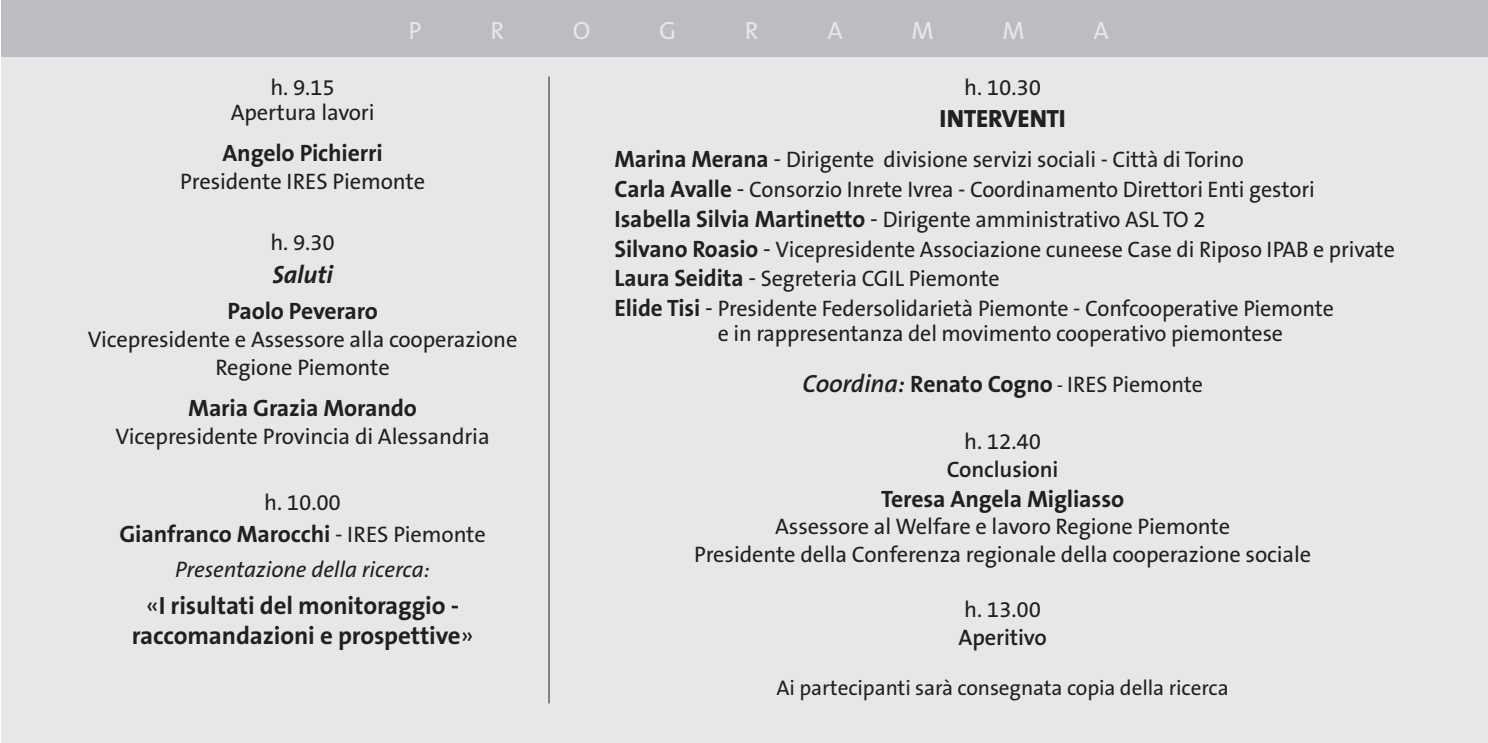
<style>
.page{position:relative;width:1488px;height:743px;background:#fff}
.page>*{position:absolute;margin:0;border:0;box-sizing:border-box;transform-origin:0 0}
.t1{font:700 25px/30px "The Sans B7";letter-spacing:-.005em;color:#231f20;text-align:center}
.t2{font:800 25px "The Sans B8";letter-spacing:-.015em;color:#231f20}
.t3{font:25px "The Sans B5 Plain";color:#e6e7e9}
.t4{font:italic 700 25px "The Sans B7";letter-spacing:-.005em;color:#231f20}
.t5{font:700 23.75px "The Sans B7";letter-spacing:-.005em;color:#231f20}
.t6{font:22.5px/29.8px "The Sans B5 Plain";letter-spacing:-.005em;color:#231f20;text-align:center}
.t7{font:italic 22.5px "The Sans B5 Plain";letter-spacing:-.005em;color:#231f20}
.t8{font:600 22.5px "The Sans B6";letter-spacing:-.005em;color:#231f20}
.t9{font:21.25px "The Sans B5 Plain";letter-spacing:-.005em;color:#231f20}
.s1{font-family:"The Sans B7";font-weight:700;font-size:23.75px}
.s2{font-size:23.75px}
.s3{font-family:"The Sans B6";font-weight:600;font-style:italic;font-size:25px}
.s4{font-size:20px}
.s5{font-family:"The Sans B5 Plain";font-weight:400;font-size:22.5px}
.s6{font-family:"The Sans B5 Plain";font-weight:400}
</style>
<div class="page">
<div style="left:1px;top:0;width:1487px;height:742px;background:#e6e7e9"></div>
<div style="left:1px;top:0;width:1487px;height:57px;background:#bcbdc0"></div>
<hr style="left:548px;top:77px;width:1px;height:626px;background:#231f20">
<p class="t3" style="left:408px;top:20px;width:15px">P</p>
<p class="t3" style="left:490px;top:20px;width:15px">R</p>
<p class="t3" style="left:573px;top:20px;width:19px">O</p>
<p class="t3" style="left:659px;top:20px;width:19px">G</p>
<p class="t3" style="left:745px;top:20px;width:15px">R</p>
<p class="t3" style="left:827px;top:20px;width:17px">A</p>
<p class="t3" style="left:911px;top:20px;width:24px">M</p>
<p class="t3" style="left:1002px;top:20px;width:24px">M</p>
<p class="t3" style="left:1093px;top:20px;width:17px">A</p>
<p class="t6" style="left:964px;top:74px;width:78px">h. 10.30</p>
<p class="t2" style="left:939px;top:108px;width:128px">INTERVENTI</p>
<p class="t6" style="left:614px;top:146px;width:782px;text-align:left"><span class="s1">Marina Merana</span> <span class="s2">-</span> Dirigente divisione servizi sociali - Città di Torino<br><span class="s1">Carla Avalle</span> <span class="s2">-</span> Consorzio Inrete Ivrea - Coordinamento Direttori Enti gestori <span class="s1">Isabella Silvia Martinetto</span> <span class="s2">-</span> Dirigente amministrativo ASL TO 2<br><span class="s1">Silvano Roasio</span> <span class="s2">-</span> Vicepresidente Associazione cuneese Case di Riposo IPAB e private <span class="s1">Laura Seidita</span> <span class="s2">-</span> Segreteria CGIL Piemonte<br><span class="s1">Elide Tisi</span> <span class="s2">-</span> Presidente Federsolidarietà Piemonte - Confcooperative Piemonte</p>
<p class="t6" style="left:717px;top:320px;width:567px">e in rappresentanza del movimento cooperativo piemontese</p>
<p class="t6" style="left:802px;top:371px;width:402px"><span class="s3">Coordina:</span> <span class="s1">Renato Cogno</span> <span class="s4">-</span> IRES Piemonte</p>
<p class="t6" style="left:964px;top:428px;width:78px">h. 12.40</p>
<p class="t8" style="left:947px;top:460px;width:113px">Conclusioni</p>
<p class="t5" style="left:881px;top:489px;width:245px">Teresa Angela Migliasso</p>
<p class="t6" style="left:694px;top:515px;width:619px;line-height:27.5px">Assessore al Welfare e lavoro Regione Piemonte<br>Presidente della Conferenza regionale della cooperazione sociale</p>
<p class="t6" style="left:964px;top:596px;width:78px">h. 13.00</p>
<p class="t8" style="left:958px;top:627px;width:90px">Aperitivo</p>
<p class="t9" style="left:776px;top:678px;width:454px">Ai partecipanti sarà consegnata copia della ricerca</p>
<p class="t6" style="left:231px;top:76px;width:145px;line-height:25.8px">h. 9.15<br>Apertura lavori</p>
<p class="t5" style="left:222px;top:143px;width:162px">Angelo Pichierri</p>
<p class="t6" style="left:180px;top:169px;width:246px">Presidente IRES Piemonte</p>
<p class="t6" style="left:270px;top:229px;width:66px">h. 9.30</p>
<p class="t4" style="left:272px;top:264px;width:62px">Saluti</p>
<p class="t5" style="left:227px;top:301px;width:152px">Paolo Peveraro</p>
<p class="t6" style="left:88px;top:327px;width:431px;line-height:28.2px">Vicepresidente e Assessore alla cooperazione<br>Regione Piemonte</p>
<p class="t5" style="left:188px;top:398px;width:230px">Maria Grazia Morando</p>
<p class="t6" style="left:116px;top:423px;width:376px">Vicepresidente Provincia di Alessandria</p>
<p class="t6" style="left:264px;top:489px;width:78px">h. 10.00</p>
<p class="t5" style="left:119px;top:524px;width:368px">Gianfranco Marocchi <span class="s5">- IRES Piemonte</span></p>
<p class="t7" style="left:175px;top:560px;width:256px">Presentazione della ricerca:</p>
<p class="t1" style="left:132px;top:592px;width:343px"><span class="s6">«</span>I risultati del monitoraggio - raccomandazioni e prospettive<span class="s6">»</span></p>
</div>
